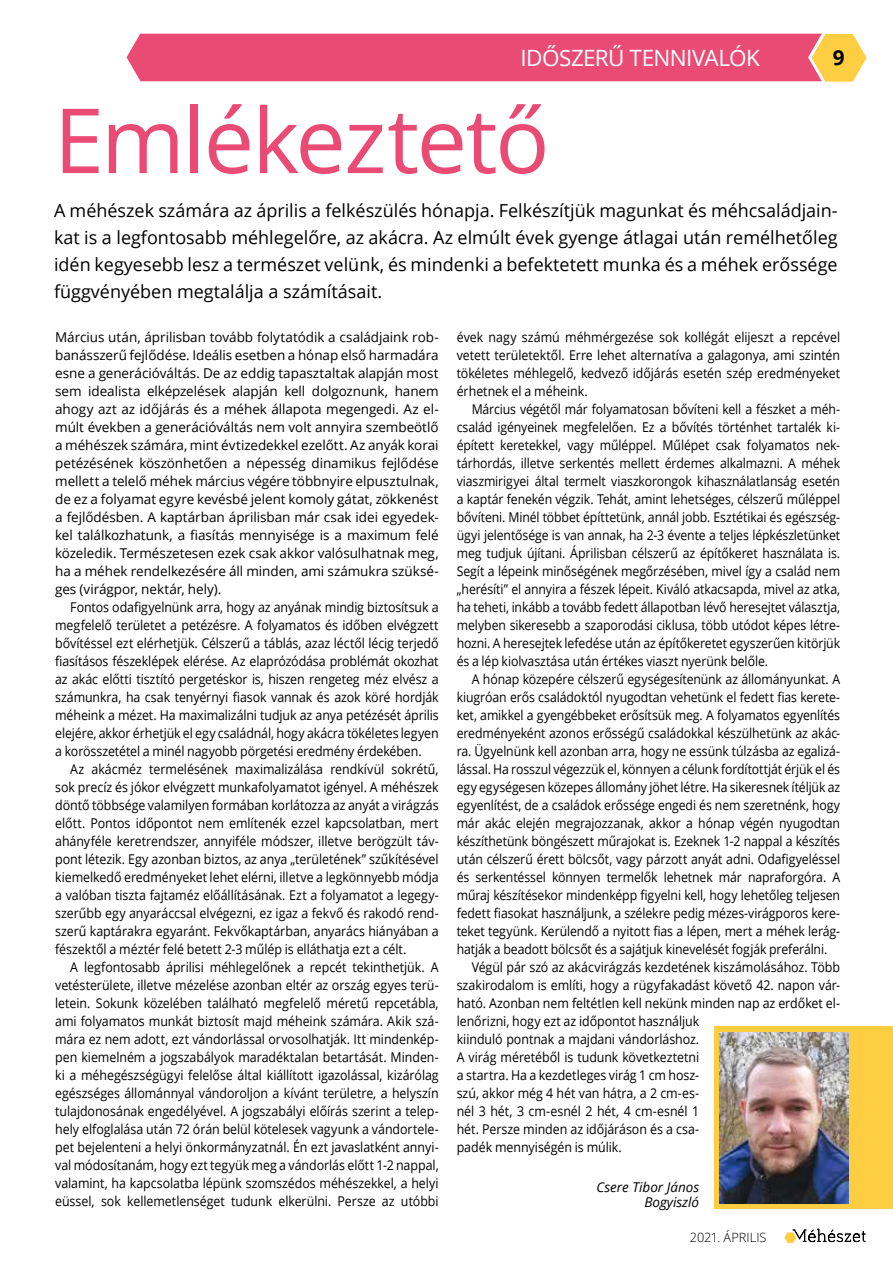
<style>
.page{position:relative;width:893px;height:1263px;background:#fff}
.page>*{position:absolute;margin:0;border:0;box-sizing:border-box;transform-origin:0 0}
.t1{font:90px "Open Sans";letter-spacing:-.02em;color:#ea4b74}
.t2{font:22.5px "Open Sans";letter-spacing:-.025em;color:#fff}
.t3{font:700 20.7px "Open Sans";color:#000}
.t4{font:18px/27px "Open Sans";color:#000;text-align:justify}
.t5{font:13.5px/18px "Open Sans";letter-spacing:-.005em;color:#000;text-align:justify;scale:.92 1}
.t6{font:13.5px/18px "Open Sans";letter-spacing:-.005em;color:#000;text-align:justify;scale:.91 1}
.t7{font:13.5px/18px "Open Sans";letter-spacing:-.005em;color:#000;text-align:justify}
.t8{font:italic 13.5px/15px "Open Sans";color:#000;text-align:right}
.t9{font:300 12.75px "Open Sans";letter-spacing:-.005em;color:#000}
</style>
<div class="page">
<svg style="left:127px;top:34px;width:740px;height:48px;background:#eb5876"></svg>
<svg style="left:784px;top:1229px;width:82px;height:14px"></svg>
<div style="left:714px;top:1026px;width:179px;height:183px;background:#fdcd42"></div>
<img style="left:719px;top:1032px;width:129px;height:171px">
<h2 class="t2" style="left:521px;top:43px;width:241px">IDŐSZERŰ TENNIVALÓK</h2>
<h3 class="t3" style="left:833px;top:43px;width:13px">9</h3>
<h1 class="t1" style="left:54px;top:79px;width:497px">Emlékeztető</h1>
<p class="t4" style="left:54px;top:196px;width:785px">A méhészek számára az április a felkészülés hónapja. Felkészítjük magunkat és méhcsaládjain&shy;kat is a legfontosabb méhlegelőre, az akácra. Az elmúlt évek gyenge átlagai után remélhetőleg idén kegyesebb lesz a természet velünk, és mindenki a befektetett munka és a méhek erőssége függvényében megtalálja a számításait.</p>
<p class="t7" style="left:55px;top:328px;width:385px">Március után, áprilisban tovább folytatódik a családjaink rob&shy;banásszerű fejlődése. Ideális esetben a hónap első harmadára esne a generációváltás. De az eddig tapasztaltak alapján most sem idealista elképzelések alapján kell dolgoznunk, hanem ahogy azt az időjárás és a méhek állapota megengedi. Az el&shy;múlt években a generációváltás nem volt annyira szembeötlő a méhészek számára, mint évtizedekkel ezelőtt. Az anyák korai petézésének köszönhetően a népesség dinamikus fejlődése mellett a telelő méhek március végére többnyire elpusztulnak, de ez a folyamat egyre kevésbé jelent komoly gátat, zökkenést a fejlődésben. A kaptárban áprilisban már csak idei egyedek&shy;kel találkozhatunk, a fiasítás mennyisége is a maximum felé közeledik. Természetesen ezek csak akkor valósulhatnak meg, ha a méhek rendelkezésére áll minden, ami számukra szüksé&shy;ges (virágpor, nektár, hely).</p>
<p class="t5" style="left:55px;top:598px;width:418px;text-indent:15px">Fontos odafigyelnünk arra, hogy az anyának mindig biztosítsuk a megfelelő területet a petézésre. A folyamatos és időben elvégzett bővítéssel ezt elérhetjük. Célszerű a táblás, azaz léctől lécig terjedő fiasításos fészeklépek elérése. Az elaprózódása problémát okozhat az akác előtti tisztító pergetéskor is, hiszen rengeteg méz elvész a számunkra, ha csak tenyérnyi fiasok vannak és azok köré hordják méheink a mézet. Ha maximalizálni tudjuk az anya petézését április elejére, akkor érhetjük el egy családnál, hogy akácra tökéletes legyen a korösszetétel a minél nagyobb pörgetési eredmény érdekében.</p>
<p class="t5" style="left:55px;top:760px;width:418px;text-indent:15px">Az akácméz termelésének maximalizálása rendkívül sokrétű, sok precíz és jókor elvégzett munkafolyamatot igényel. A méhészek döntő többsége valamilyen formában korlátozza az anyát a virágzás előtt. Pontos időpontot nem említenék ezzel kapcsolatban, mert ahányféle keretrendszer, annyiféle módszer, illetve berögzült táv&shy;pont létezik. Egy azonban biztos, az anya „területének” szűkítésével kiemelkedő eredményeket lehet elérni, illetve a legkönnyebb módja a valóban tiszta fajtaméz előállításának. Ezt a folyamatot a legegy&shy;szerűbb egy anyaráccsal elvégezni, ez igaz a fekvő és rakodó rend&shy;szerű kaptárakra egyaránt. Fekvőkaptárban, anyarács hiányában a fészektől a méztér felé betett 2-3 műlép is elláthatja ezt a célt.</p>
<p class="t5" style="left:55px;top:958px;width:418px;text-indent:15px">A legfontosabb áprilisi méhlegelőnek a repcét tekinthetjük. A vetésterülete, illetve mézelése azonban eltér az ország egyes terü&shy;letein. Sokunk közelében található megfelelő méretű repcetábla, ami folyamatos munkát biztosít majd méheink számára. Akik szá&shy;mára ez nem adott, ezt vándorlással orvosolhatják. Itt mindenkép&shy;pen kiemelném a jogszabályok maradéktalan betartását. Minden&shy;ki a méhegészségügyi felelőse által kiállított igazolással, kizárólag egészséges állománnyal vándoroljon a kívánt területre, a helyszín tulajdonosának engedélyével. A jogszabályi előírás szerint a telep&shy;hely elfoglalása után 72 órán belül kötelesek vagyunk a vándortele&shy;pet bejelenteni a helyi önkormányzatnál. Én ezt javaslatként annyi&shy;val módosítanám, hogy ezt tegyük meg a vándorlás előtt 1-2 nappal, valamint, ha kapcsolatba lépünk szomszédos méhészekkel, a helyi eüssel, sok kellemetlenséget tudunk elkerülni. Persze az utóbbi</p>
<p class="t5" style="left:457px;top:328px;width:418px">évek nagy számú méhmérgezése sok kollégát elijeszt a repcével vetett területektől. Erre lehet alternatíva a galagonya, ami szintén tökéletes méhlegelő, kedvező időjárás esetén szép eredményeket érhetnek el a méheink.</p>
<p class="t6" style="left:457px;top:400px;width:423px;text-indent:15px">Március végétől már folyamatosan bővíteni kell a fészket a méh&shy;család igényeinek megfelelően. Ez a bővítés történhet tartalék ki&shy;épített keretekkel, vagy műléppel. Műlépet csak folyamatos nek&shy;tárhordás, illetve serkentés mellett érdemes alkalmazni. A méhek viaszmirigyei által termelt viaszkorongok kihasználatlanság esetén a kaptár fenekén végzik. Tehát, amint lehetséges, célszerű műléppel bővíteni. Minél többet építtetünk, annál jobb. Esztétikai és egészség&shy;ügyi jelentősége is van annak, ha 2-3 évente a teljes lépkészletünket meg tudjuk újítani. Áprilisban célszerű az építőkeret használata is.<br>Segít a lépeink minőségének megőrzésében, mivel így a család nem „herésíti” el annyira a fészek lépeit. Kiváló atkacsapda, mivel az atka, ha teheti, inkább a tovább fedett állapotban lévő heresejtet választja, melyben sikeresebb a szaporodási ciklusa, több utódot képes létre&shy;hozni. A heresejtek lefedése után az építőkeretet egyszerűen kitörjük és a lép kiolvasztása után értékes viaszt nyerünk belőle.</p>
<p class="t6" style="left:472px;top:670px;width:406px">A hónap közepére célszerű egységesítenünk az állományunkat. A</p>
<p class="t6" style="left:457px;top:688px;width:423px">kiugróan erős családoktól nyugodtan vehetünk el fedett fias kerete-</p>
<p class="t6" style="left:457px;top:706px;width:423px">ket, amikkel a gyengébbeket erősítsük meg. A folyamatos egyenlítés</p>
<p class="t6" style="left:457px;top:724px;width:423px">eredményeként azonos erősségű családokkal készülhetünk az akác-</p>
<p class="t6" style="left:457px;top:742px;width:423px">ra. Ügyelnünk kell azonban arra, hogy ne essünk túlzásba az egalizá-</p>
<p class="t6" style="left:457px;top:760px;width:423px">lással. Ha rosszul végezzük el, könnyen a célunk fordítottját érjük el és</p>
<p class="t6" style="left:457px;top:778px;width:423px">egy egységesen közepes állomány jöhet létre. Ha sikeresnek ítéljük az</p>
<p class="t6" style="left:457px;top:796px;width:423px">egyenlítést, de a családok erőssége engedi és nem szeretnénk, hogy</p>
<p class="t6" style="left:457px;top:814px;width:423px">már akác elején megrajozzanak, akkor a hónap végén nyugodtan</p>
<p class="t6" style="left:457px;top:832px;width:423px">készíthetünk böngészett műrajokat is. Ezeknek 1-2 nappal a készítés</p>
<p class="t6" style="left:457px;top:850px;width:423px">után célszerű érett bölcsőt, vagy párzott anyát adni. Odafigyeléssel</p>
<p class="t6" style="left:457px;top:868px;width:423px">és serkentéssel könnyen termelők lehetnek már napraforgóra. A</p>
<p class="t6" style="left:457px;top:886px;width:423px">műraj készítésekor mindenképp figyelni kell, hogy lehetőleg teljesen</p>
<p class="t6" style="left:457px;top:904px;width:423px">fedett fiasokat használjunk, a szélekre pedig mézes-virágporos kere-</p>
<p class="t6" style="left:457px;top:922px;width:423px">teket tegyünk. Kerülendő a nyitott fias a lépen, mert a méhek lerág-</p>
<p class="t6" style="left:457px;top:940px;width:409px">hatják a beadott bölcsőt és a sajátjuk kinevelését fogják preferálni.</p>
<p class="t5" style="left:472px;top:958px;width:402px">Végül pár szó az akácvirágzás kezdetének kiszámolásához. Több</p>
<p class="t5" style="left:457px;top:976px;width:418px">szakirodalom is említi, hogy a rügyfakadást követő 42. napon vár-</p>
<p class="t5" style="left:457px;top:994px;width:418px">ható. Azonban nem feltétlen kell nekünk minden nap az erdőket el-</p>
<p class="t5" style="left:457px;top:1012px;width:265px">lenőrizni, hogy ezt az időpontot használjuk</p>
<p class="t5" style="left:457px;top:1030px;width:265px">kiinduló pontnak a majdani vándorláshoz.</p>
<p class="t5" style="left:457px;top:1048px;width:265px">A virág méretéből is tudunk következtetni</p>
<p class="t5" style="left:457px;top:1066px;width:265px">a startra. Ha a kezdetleges virág 1 cm hos -</p>
<p class="t5" style="left:457px;top:1084px;width:265px">szú, akkor még 4 hét van hátra, a 2 cm-es-</p>
<p class="t5" style="left:457px;top:1102px;width:265px">nél 3 hét, 3 cm-esnél 2 hét, 4 cm-esnél 1</p>
<p class="t5" style="left:457px;top:1120px;width:265px">hét. Persze minden az időjáráson és a csa-</p>
<p class="t5" style="left:457px;top:1138px;width:181px">padék mennyiségén is múlik.</p>
<p class="t8" style="left:597px;top:1179px;width:104px">Csere Tibor János<br>Bogyiszló</p>
<p class="t9" style="left:690px;top:1228px;width:78px">2021. ÁPRILIS</p>
</div>
